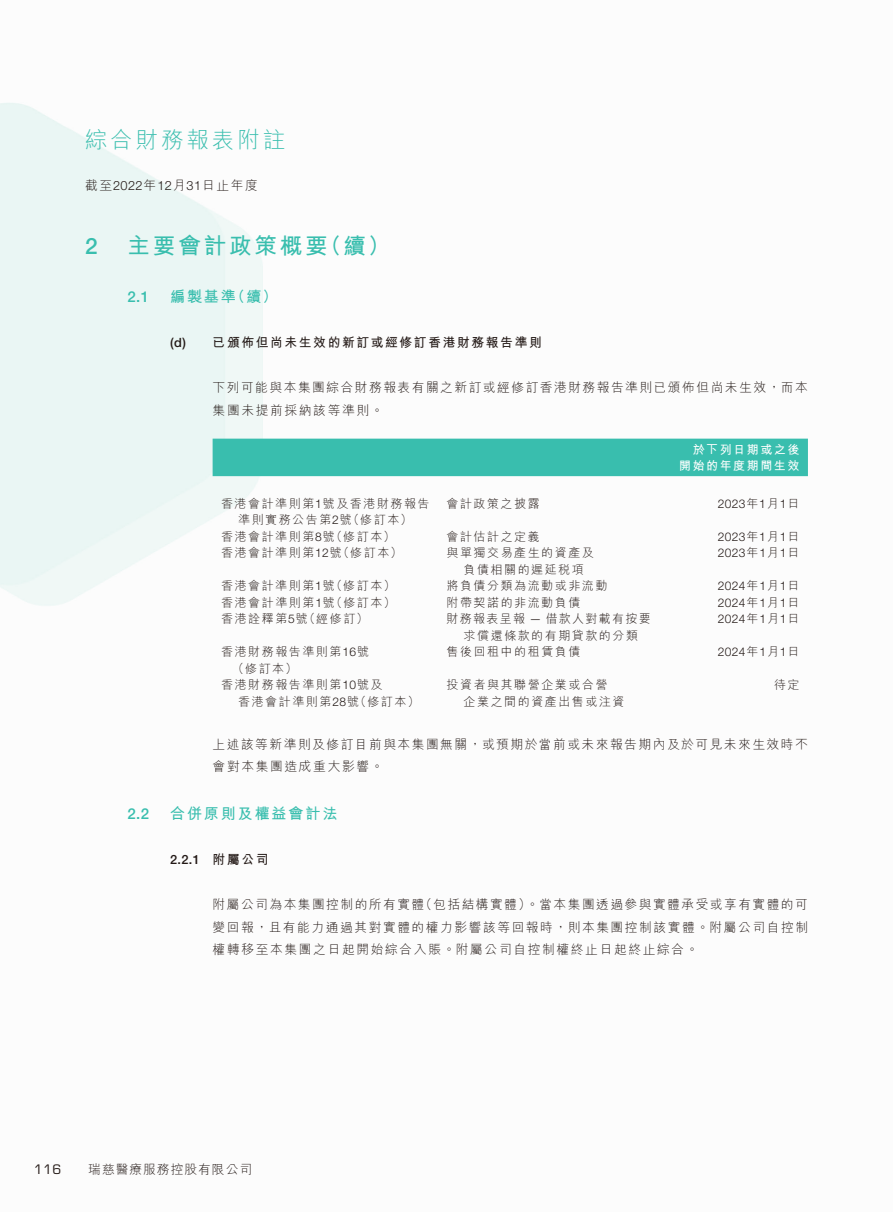
<style>
.page{position:relative;width:893px;height:1212px;background:#fff}
.page>*{position:absolute;margin:0;border:0;box-sizing:border-box;transform-origin:0 0}
.t1{font:700 22.5px "M Hei HK";letter-spacing:.13em;color:#39beae}
.t2{font:300 22.5px "M Hei HK";letter-spacing:.13em;color:#39beae}
.t3{font:500 22.5px "Helvetica Neue LT Std";color:#39beae}
.t4{font:700 15px "M Hei HK";letter-spacing:.13em;color:#39beae}
.t5{font:500 15px "Helvetica Neue LT Std";color:#39beae}
.t6{font:300 12.75px/22.5px "M Hei HK";letter-spacing:.115em;color:#231916}
.t7{font:700 12.75px "M Hei HK";letter-spacing:.13em;color:#231916}
.t8{font:300 12.75px "M Hei HK";letter-spacing:.08em;color:#231916}
.t9{font:500 12.75px "Helvetica Neue LT Std";color:#231916}
.t10{font:12.75px "Eurostile LT Std";color:#231916}
.t11{font:300 12px/16.5px "M Hei HK";letter-spacing:.13em;color:#231916;text-align:center}
.t12{font:300 12px "Helvetica Neue LT Std";letter-spacing:.03em;color:#231916}
.t13{font:700 12px/16.5px "M Hei HK";letter-spacing:.13em;color:#fff;text-align:right}
.s1{font-family:"Helvetica Neue LT Std"}
.s2{font-family:"Helvetica Neue LT Std";font-weight:500}
.s3{font-family:"M Hei HK"}
.s4{font-family:"M Hei HK";font-weight:700}
</style>
<div class="page">
<div style="left:213px;top:439px;width:595px;height:37px;background:#39beae"></div>
<h1 class="t2" style="left:85px;top:128px;width:202px">綜合財務報表附註</h1>
<p class="t6" style="left:85px;top:174px;width:174px">截至<span class="s1">2022</span>年<span class="s1">12</span>月<span class="s1">31</span>日止年度</p>
<h1 class="t3" style="left:85px;top:233px;width:14px">2</h1>
<h1 class="t1" style="left:128px;top:229px;width:264px">主要會計政策概要（續）</h1>
<p class="t5" style="left:128px;top:288px;width:23px">2.1</p>
<p class="t4" style="left:170px;top:286px;width:109px">編製基準（續）</p>
<p class="t7" style="left:170px;top:333px;width:373px"><span class="s2">(d)</span> 已頒佈但尚未生效的新訂或經修訂香港財務報告準則</p>
<p class="t6" style="left:213px;top:376px;width:597px">下列可能與本集團綜合財務報表有關之新訂或經修訂香港財務報告準則已頒佈但尚未生效，而本集團未提前採納該等準則。</p>
<p class="t13" style="left:679px;top:440px;width:122px">於下列日期或之後開始的年度期間生效</p>
<p class="t11" style="left:221px;top:495px;width:210px">香港會計準則第<span class="s1">1</span>號及香港財務報告準則實務公告第<span class="s1">2</span>號（修訂本）</p>
<p class="t11" style="left:446px;top:495px;width:95px">會計政策之披露</p>
<p class="t12" style="left:718px;top:496px;width:83px">2023<span class="s3">年</span>1<span class="s3">月</span>1<span class="s3">日</span></p>
<p class="t11" style="left:221px;top:528px;width:176px">香港會計準則第<span class="s1">8</span>號（修訂本）</p>
<p class="t11" style="left:446px;top:528px;width:95px">會計估計之定義</p>
<p class="t12" style="left:718px;top:529px;width:83px">2023<span class="s3">年</span>1<span class="s3">月</span>1<span class="s3">日</span></p>
<p class="t11" style="left:221px;top:544px;width:183px">香港會計準則第<span class="s1">12</span>號（修訂本）</p>
<p class="t11" style="left:446px;top:544px;width:149px">與單獨交易產生的資產及負債相關的遲延稅項</p>
<p class="t12" style="left:718px;top:545px;width:83px">2023<span class="s3">年</span>1<span class="s3">月</span>1<span class="s3">日</span></p>
<p class="t11" style="left:221px;top:577px;width:176px">香港會計準則第<span class="s1">1</span>號（修訂本）</p>
<p class="t11" style="left:447px;top:577px;width:162px">將負債分類為流動或非流動</p>
<p class="t12" style="left:718px;top:578px;width:83px">2024<span class="s3">年</span>1<span class="s3">月</span>1<span class="s3">日</span></p>
<p class="t11" style="left:221px;top:594px;width:176px">香港會計準則第<span class="s1">1</span>號（修訂本）</p>
<p class="t11" style="left:447px;top:594px;width:135px">附帶契諾的非流動負債</p>
<p class="t12" style="left:718px;top:595px;width:83px">2024<span class="s3">年</span>1<span class="s3">月</span>1<span class="s3">日</span></p>
<p class="t11" style="left:221px;top:610px;width:149px">香港詮釋第<span class="s1">5</span>號（經修訂）</p>
<p class="t11" style="left:447px;top:610px;width:206px">財務報表呈報 <span class="s1">—</span> 借款人對載有按要求償還條款的有期貸款的分類</p>
<p class="t12" style="left:718px;top:611px;width:83px">2024<span class="s3">年</span>1<span class="s3">月</span>1<span class="s3">日</span></p>
<p class="t11" style="left:232px;top:643px;width:138px;text-align:left;text-indent:-11px">香港財務報告準則第<span class="s1">16</span>號（修訂本）</p>
<p class="t11" style="left:447px;top:643px;width:135px">售後回租中的租賃負債</p>
<p class="t12" style="left:718px;top:644px;width:83px">2024<span class="s3">年</span>1<span class="s3">月</span>1<span class="s3">日</span></p>
<p class="t11" style="left:238px;top:676px;width:183px;text-align:left;text-indent:-17px">香港財務報告準則第<span class="s1">10</span>號及<br>香港會計準則第<span class="s1">28</span>號（修訂本）</p>
<p class="t11" style="left:464px;top:676px;width:162px;text-align:left;text-indent:-17px">投資者與其聯營企業或合營<br>企業之間的資產出售或注資</p>
<p class="t11" style="left:774px;top:676px;width:27px">待定</p>
<p class="t6" style="left:213px;top:733px;width:597px">上述該等新準則及修訂目前與本集團無關，或預期於當前或未來報告期內及於可見未來生效時不會對本集團造成重大影響。</p>
<p class="t5" style="left:128px;top:805px;width:23px">2.2</p>
<p class="t4" style="left:170px;top:803px;width:169px">合併原則及權益會計法</p>
<p class="t9" style="left:170px;top:852px;width:100px">2.2.1 <span class="s4">附屬公司</span></p>
<p class="t6" style="left:213px;top:893px;width:597px;text-align:justify">附屬公司為本集團控制的所有實體（包括結構實體）。當本集團透過參與實體承受或享有實體的可變回報，且有能力通過其對實體的權力影響該等回報時，則本集團控制該實體。附屬公司自控制權轉移至本集團之日起開始綜合入賬。附屬公司自控制權終止日起終止綜合。</p>
<p class="t10" style="left:34px;top:1161px;width:29px">116</p>
<p class="t8" style="left:88px;top:1163px;width:165px">瑞慈醫療服務控股有限公司</p>
</div>
